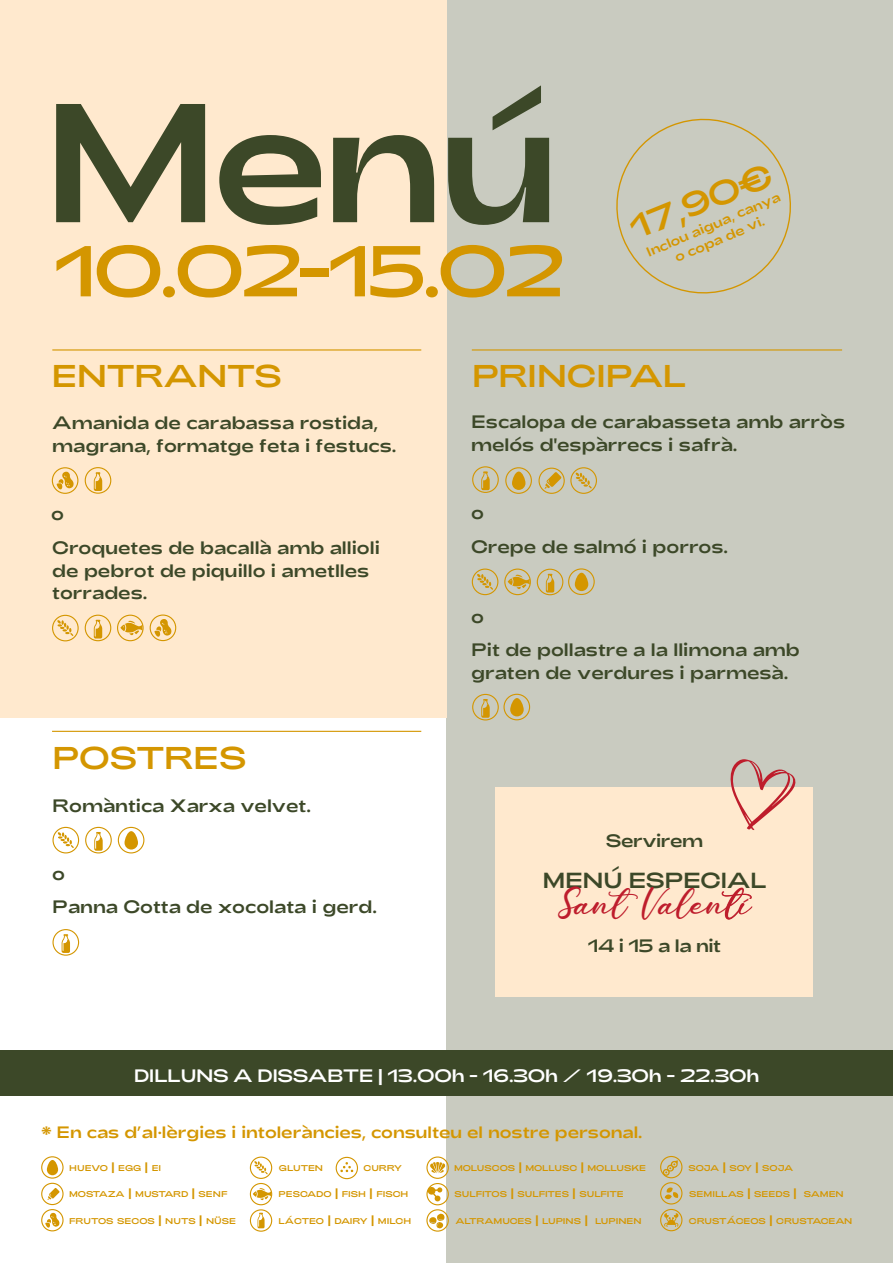
<style>
.page{position:relative;width:893px;height:1263px;background:#fff}
.page>*{position:absolute;margin:0;border:0;box-sizing:border-box;transform-origin:0 0}
.t1{font:168.9px "Adieu";color:#3c4828}
.t2{font:71.85px "Adieu";letter-spacing:-.05em;color:#d49600}
.t3{font:34.65px "Cathalia";color:#be1d2c}
.t4{font:33.45px "Adieu";color:#d49600}
.t5{font:31.5px "Adieu";letter-spacing:-.02em;color:#d49600}
.t6{font:21.75px "Adieu";letter-spacing:-.025em;color:#3c4828}
.t7{font:18px/22.5px "Adieu";color:#3c4828}
.t8{font:18px "Adieu";letter-spacing:-.03em;color:#fff}
.t9{font:18px "Adieu";letter-spacing:-.025em;color:#3c4828}
.t10{font:16.5px "Adieu";color:#d49600}
.t11{font:13.35px "Adieu";color:#d49600}
.t12{font:8.4px "Adieu";color:#d49600}
.s1{font-size:12px}
</style>
<div class="page">
<div style="left:446px;top:0;width:447px;height:1263px;background:#c9cbc0"></div>
<div style="left:0;top:0;width:446px;height:718px;background:#ffe9ce"></div>
<hr style="left:52px;top:349px;width:369px;height:1px;background:#d49600">
<hr style="left:52px;top:731px;width:369px;height:1px;background:#d49600">
<hr style="left:472px;top:349px;width:370px;height:1px;background:#d49600">
<svg style="left:616px;top:118px;width:175px;height:176px"></svg>
<div style="left:426px;top:1183px;width:23px;height:22px;border:1px solid #d49600;border-radius:50%"></div>
<svg style="left:427px;top:1186px;width:16px;height:16px"></svg>
<div style="left:41px;top:1156px;width:23px;height:22px;border:1px solid #d49600;border-radius:50%"></div>
<div style="left:47px;top:1160px;width:11px;height:15px;background:#d49600;border-radius:6px"></div>
<svg style="left:47px;top:1188px;width:13px;height:12px"></svg>
<div style="left:41px;top:1183px;width:23px;height:22px;border:1px solid #d49600;border-radius:50%"></div>
<svg style="left:45px;top:1213px;width:15px;height:14px"></svg>
<div style="left:41px;top:1209px;width:23px;height:22px;border:1px solid #d49600;border-radius:50%"></div>
<svg style="left:254px;top:1161px;width:14px;height:13px"></svg>
<div style="left:250px;top:1156px;width:22px;height:23px;border:1px solid #d49600;border-radius:50%"></div>
<svg style="left:253px;top:1188px;width:17px;height:12px"></svg>
<div style="left:250px;top:1183px;width:22px;height:22px;border:1px solid #d49600;border-radius:50%"></div>
<div style="left:250px;top:1209px;width:22px;height:23px;border:1px solid #d49600;border-radius:50%"></div>
<svg style="left:258px;top:1213px;width:7px;height:15px"></svg>
<svg style="left:430px;top:1162px;width:15px;height:11px"></svg>
<div style="left:426px;top:1156px;width:23px;height:23px;border:1px solid #d49600;border-radius:50%"></div>
<div style="left:336px;top:1157px;width:22px;height:22px;border:1px solid #d49600;border-radius:50%"></div>
<svg style="left:340px;top:1162px;width:13px;height:10px"></svg>
<div style="left:660px;top:1209px;width:22px;height:22px;border:1px solid #d49600;border-radius:50%"></div>
<svg style="left:664px;top:1213px;width:15px;height:14px"></svg>
<div style="left:660px;top:1182px;width:22px;height:22px;border:1px solid #d49600;border-radius:50%"></div>
<svg style="left:665px;top:1187px;width:13px;height:12px"></svg>
<div style="left:660px;top:1156px;width:22px;height:22px;border:1px solid #d49600;border-radius:50%"></div>
<svg style="left:663px;top:1158px;width:16px;height:18px"></svg>
<div style="left:426px;top:1209px;width:23px;height:23px;border:1px solid #d49600;border-radius:50%"></div>
<svg style="left:429px;top:1213px;width:16px;height:15px"></svg>
<div style="left:0;top:1050px;width:893px;height:45px;background:#3c4828"></div>
<svg style="left:508px;top:575px;width:22px;height:14px"></svg>
<div style="left:504px;top:568px;width:27px;height:27px;border:1px solid #d49600;border-radius:50%"></div>
<svg style="left:120px;top:621px;width:23px;height:14px"></svg>
<div style="left:117px;top:615px;width:27px;height:26px;border:1px solid #d49600;border-radius:50%"></div>
<div style="left:472px;top:466px;width:27px;height:27px;border:1px solid #d49600;border-radius:50%"></div>
<svg style="left:481px;top:471px;width:9px;height:19px"></svg>
<div style="left:472px;top:694px;width:27px;height:26px;border:1px solid #d49600;border-radius:50%"></div>
<svg style="left:481px;top:699px;width:9px;height:19px"></svg>
<div style="left:52px;top:929px;width:27px;height:27px;border:1px solid #d49600;border-radius:50%"></div>
<svg style="left:62px;top:934px;width:8px;height:19px"></svg>
<svg style="left:58px;top:832px;width:16px;height:16px"></svg>
<div style="left:52px;top:827px;width:27px;height:26px;border:1px solid #d49600;border-radius:50%"></div>
<div style="left:85px;top:827px;width:27px;height:26px;border:1px solid #d49600;border-radius:50%"></div>
<svg style="left:94px;top:832px;width:9px;height:19px"></svg>
<div style="left:118px;top:827px;width:26px;height:26px;border:1px solid #d49600;border-radius:50%"></div>
<div style="left:125px;top:831px;width:13px;height:18px;background:#d49600;border-radius:7px"></div>
<div style="left:505px;top:467px;width:27px;height:27px;border:1px solid #d49600;border-radius:50%"></div>
<div style="left:512px;top:471px;width:13px;height:19px;background:#d49600;border-radius:7px"></div>
<div style="left:537px;top:569px;width:26px;height:26px;border:1px solid #d49600;border-radius:50%"></div>
<svg style="left:546px;top:574px;width:8px;height:18px"></svg>
<div style="left:568px;top:568px;width:27px;height:27px;border:1px solid #d49600;border-radius:50%"></div>
<div style="left:575px;top:573px;width:13px;height:18px;background:#d49600;border-radius:7px"></div>
<svg style="left:477px;top:574px;width:16px;height:16px"></svg>
<div style="left:472px;top:568px;width:26px;height:27px;border:1px solid #d49600;border-radius:50%"></div>
<svg style="left:576px;top:473px;width:16px;height:15px"></svg>
<div style="left:570px;top:467px;width:27px;height:27px;border:1px solid #d49600;border-radius:50%"></div>
<div style="left:85px;top:467px;width:26px;height:27px;border:1px solid #d49600;border-radius:50%"></div>
<svg style="left:94px;top:472px;width:8px;height:19px"></svg>
<svg style="left:57px;top:620px;width:16px;height:16px"></svg>
<div style="left:52px;top:615px;width:27px;height:26px;border:1px solid #d49600;border-radius:50%"></div>
<div style="left:85px;top:615px;width:26px;height:26px;border:1px solid #d49600;border-radius:50%"></div>
<svg style="left:94px;top:620px;width:8px;height:18px"></svg>
<svg style="left:545px;top:472px;width:16px;height:17px"></svg>
<div style="left:538px;top:468px;width:27px;height:26px;border:1px solid #d49600;border-radius:50%"></div>
<svg style="left:57px;top:472px;width:17px;height:17px"></svg>
<div style="left:52px;top:467px;width:26px;height:27px;border:1px solid #d49600;border-radius:50%"></div>
<svg style="left:154px;top:619px;width:18px;height:18px"></svg>
<div style="left:150px;top:614px;width:26px;height:27px;border:1px solid #d49600;border-radius:50%"></div>
<div style="left:496px;top:787px;width:317px;height:209px;background:#ffe9ce"></div>
<svg style="left:722px;top:887px;width:30px;height:33px"></svg>
<svg style="left:730px;top:759px;width:66px;height:71px"></svg>
<div style="left:503px;top:694px;width:27px;height:26px;border:1px solid #d49600;border-radius:50%"></div>
<svg style="left:510px;top:698px;width:14px;height:18px"></svg>
<h1 class="t1" style="left:41px;top:65px;width:520px">Menú</h1>
<h2 class="t2" style="left:54px;top:229px;width:513px">10.02-15.02</h2>
<h3 class="t4" style="left:624px;top:212px;width:153px;rotate:-22deg">17,90€</h3>
<p class="t11" style="left:644px;top:245px;width:146px;rotate:-23deg">Inclou aigua, canya</p>
<p class="t11" style="left:672px;top:251px;width:98px;rotate:-23deg">o copa de vi.</p>
<h3 class="t5" style="left:52px;top:358px;width:232px">ENTRANTS</h3>
<p class="t7" style="left:52px;top:412px;width:346px">Amanida de carabassa rostida, magrana, formatge feta i festucs.</p>
<p class="t7" style="left:51px;top:496px;width:330px;line-height:34.7px">o<br>Croquetes de bacallà amb allioli</p>
<p class="t7" style="left:52px;top:559px;width:319px">de pebrot de piquillo i ametlles torrades.</p>
<h3 class="t5" style="left:52px;top:739px;width:196px">POSTRES</h3>
<p class="t7" style="left:52px;top:794px;width:260px">Romàntica Xarxa velvet.</p>
<p class="t7" style="left:52px;top:857px;width:326px;line-height:33px">o<br>Panna Cotta de xocolata i gerd.</p>
<h3 class="t5" style="left:472px;top:357px;width:216px">PRINCIPAL</h3>
<p class="t7" style="left:471px;top:411px;width:375px">Escalopa de carabasseta amb arròs melós d'espàrrecs i safrà.</p>
<p class="t7" style="left:471px;top:496px;width:259px;line-height:33.9px">o<br>Crepe de salmó i porros.</p>
<p class="t7" style="left:471px;top:600px;width:330px;line-height:33.3px">o<br>Pit de pollastre a la llimona amb</p>
<p class="t7" style="left:471px;top:661px;width:319px">graten de verdures i parmesà.</p>
<p class="t9" style="left:606px;top:831px;width:99px">Servirem</p>
<p class="t6" style="left:542px;top:868px;width:226px">MENÚ ESPECIAL</p>
<h3 class="t3" style="left:557px;top:880px;width:194px">Sant Valent<sup>´</sup></h3>
<p class="t7" style="left:588px;top:935px;width:135px">14 i 15 a la nit</p>
<p class="t8" style="left:134px;top:1065px;width:627px">DILLUNS A DISSABTE | 13.00h - 16.30h / 19.30h - 22.30h</p>
<p class="t10" style="left:41px;top:1122px;width:602px">* En cas d’al·lèrgies i intoleràncies, consulteu el nostre personal.</p>
<p class="t12" style="left:69px;top:1163px;width:94px">HUEVO <span class="s1">|</span> EGG <span class="s1">|</span> EI</p>
<p class="t12" style="left:363px;top:1163px;width:40px">CURRY</p>
<p class="t12" style="left:69px;top:1189px;width:160px">MOSTAZA <span class="s1">|</span> MUSTARD <span class="s1">|</span> SENF</p>
<p class="t12" style="left:69px;top:1216px;width:168px">FRUTOS SECOS <span class="s1">|</span> NUTS <span class="s1">|</span> NÜSE</p>
<p class="t12" style="left:689px;top:1216px;width:165px">CRUSTÁCEOS <span class="s1">|</span> CRUSTACEAN</p>
<p class="t12" style="left:688px;top:1163px;width:106px">SOJA <span class="s1">|</span> SOY <span class="s1">|</span> SOJA</p>
<p class="t12" style="left:454px;top:1163px;width:194px">MOLUSCOS <span class="s1">|</span> MOLLUSC <span class="s1">|</span> MOLLUSKE</p>
<p class="t12" style="left:455px;top:1189px;width:171px">SULFITOS <span class="s1">|</span> SULFITES <span class="s1">|</span> SULFITE</p>
<p class="t12" style="left:279px;top:1163px;width:46px">GLUTEN</p>
<p class="t12" style="left:279px;top:1189px;width:131px">PESCADO <span class="s1">|</span> FISH <span class="s1">|</span> FISCH</p>
<p class="t12" style="left:279px;top:1216px;width:134px">LÁCTEO <span class="s1">|</span> DAIRY <span class="s1">|</span> MILCH</p>
<p class="t12" style="left:689px;top:1189px;width:156px">SEMILLAS <span class="s1">|</span> SEEDS <span class="s1">|</span> SAMEN</p>
<p class="t12" style="left:456px;top:1216px;width:188px">ALTRAMUCES <span class="s1">|</span> LUPINS <span class="s1">|</span> LUPINEN</p>
</div>
